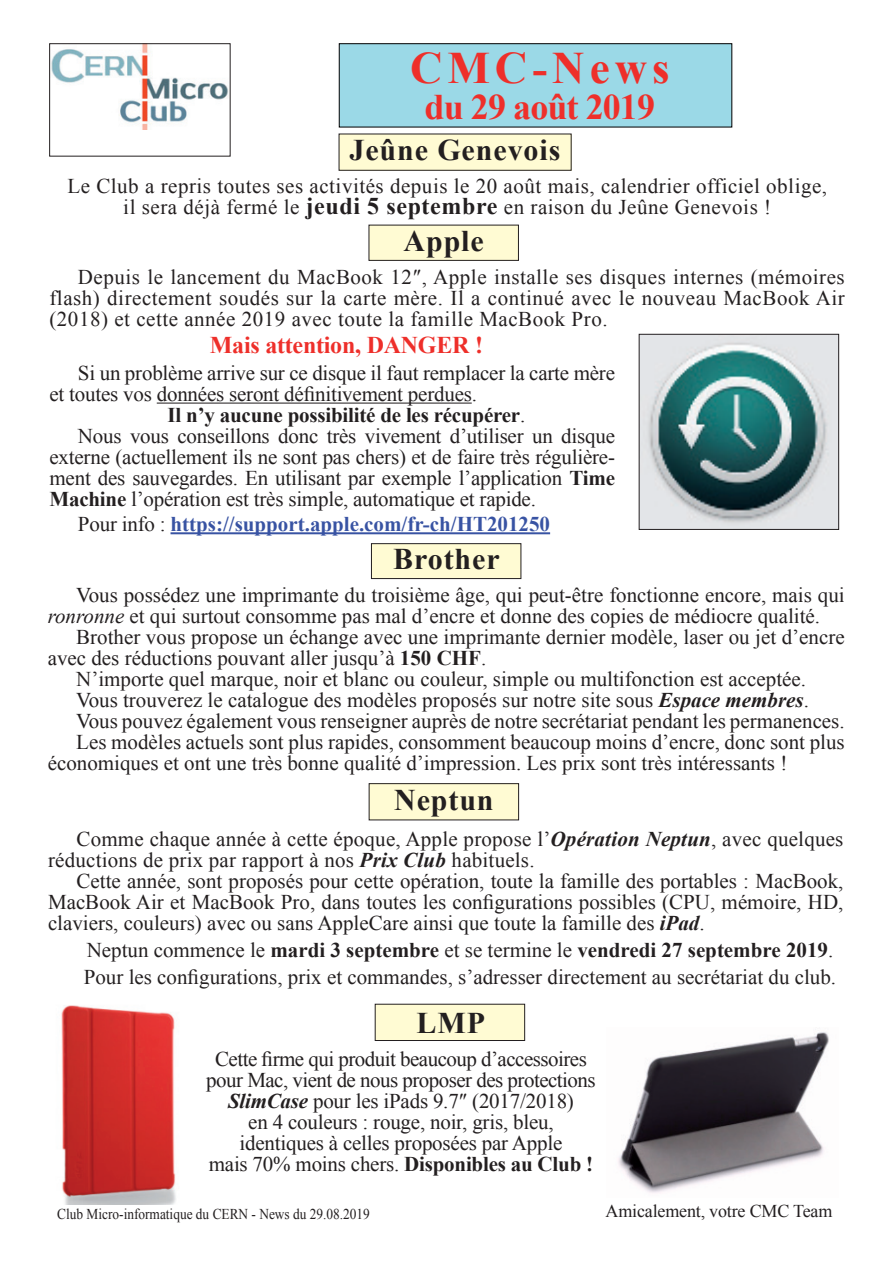
<style>
.page{position:relative;width:893px;height:1263px;background:#fff}
.page>*{position:absolute;margin:0;border:0;box-sizing:border-box;transform-origin:0 0}
.t1{font:700 45px "Times New Roman";letter-spacing:.11em;color:#ee2f2a}
.t2{font:700 36px "Times New Roman";letter-spacing:-.025em;color:#ee2f2a}
.t3{font:700 30px "Times New Roman";letter-spacing:.03em;color:#231f20}
.t4{font:700 24px "Times New Roman";letter-spacing:-.01em;color:#ee2f2a}
.t5{font:21px/21px "Times New Roman";color:#231f20}
.t6{font:21px/21px "Times New Roman";letter-spacing:.025em;color:#231f20;text-align:center}
.t7{font:700 21px "Times New Roman";color:#3853a3}
.t8{font:700 21px "Times New Roman";letter-spacing:-.01em;color:#231f20}
.t9{font:18px "Times New Roman";letter-spacing:-.01em;color:#231f20}
.t10{font:15px "Times New Roman";color:#231f20;scale:.89 1}
.s1{font-weight:700;font-size:24px}
.s2{font-weight:400}
.s3{font-weight:700}
.s4{font-weight:400;color:#231f20}
.s5{font-style:italic}
.s6{font-weight:700;font-style:italic}
</style>
<div class="page">
<img style="left:51px;top:46px;width:177px;height:84px">
<div style="left:339px;top:44px;width:393px;height:83px;background:#9bd9e7"></div>
<div style="left:339px;top:134px;width:232px;height:36px;background:#fffbd3"></div>
<div style="left:339px;top:134px;width:233px;height:37px;border:1px solid #231f20"></div>
<div style="left:369px;top:225px;width:149px;height:35px;background:#fffbd3"></div>
<div style="left:369px;top:225px;width:150px;height:36px;border:1px solid #231f20"></div>
<hr style="left:157px;top:403px;width:315px;height:1px;background:#231f20">
<hr style="left:171px;top:532px;width:379px;height:2px;background:#3853a3">
<img style="left:641px;top:336px;width:196px;height:192px">
<div style="left:639px;top:334px;width:200px;height:196px;border:1px solid #231f20"></div>
<div style="left:371px;top:544px;width:150px;height:34px;background:#fffbd3"></div>
<div style="left:371px;top:543px;width:150px;height:36px;border:1px solid #231f20"></div>
<div style="left:369px;top:784px;width:150px;height:36px;background:#fffbd3"></div>
<div style="left:369px;top:783px;width:150px;height:37px;border:1px solid #231f20"></div>
<div style="left:375px;top:1004px;width:150px;height:36px;background:#fffbd3"></div>
<div style="left:375px;top:1004px;width:150px;height:37px;border:1px solid #231f20"></div>
<img style="left:61px;top:1005px;width:115px;height:199px">
<img style="left:618px;top:1032px;width:211px;height:161px">
<h1 class="t1" style="left:410px;top:36px;width:261px">CMC-News</h1>
<h2 class="t2" style="left:425px;top:82px;width:232px">du 29 août 2019</h2>
<h3 class="t3" style="left:349px;top:129px;width:212px">Jeûne Genevois</h3>
<p class="t6" style="left:67px;top:175px;width:761px">Le Club a repris toutes ses activités depuis le 20 août mais, calendrier officiel oblige, il sera déjà fermé le <span class="s1">jeudi 5 septembre</span> en raison du Jeûne Genevois !</p>
<h3 class="t3" style="left:404px;top:220px;width:82px">Apple</h3>
<p class="t5" style="left:49px;top:266px;width:797px;text-align:justify;text-indent:28px">Depuis le lancement du MacBook 12″, Apple installe ses disques internes (mémoires flash) directement soudés sur la carte mère. Il a continué avec le nouveau MacBook Air (2018) et cette année 2019 avec toute la famille MacBook Pro.</p>
<p class="t4" style="left:210px;top:328px;width:275px">Mais attention, DANGER !</p>
<p class="t5" style="left:78px;top:362px;width:539px">Si un problème arrive sur ce disque il faut remplacer la carte mère</p>
<p class="t5" style="left:49px;top:383px;width:429px">et toutes vos données seront définitivement perdues.</p>
<p class="t8" style="left:168px;top:400px;width:359px">Il n’y aucune possibilité de les récupérer<span class="s2">.</span></p>
<p class="t5" style="left:78px;top:425px;width:539px">Nous vous conseillons donc très vivement d’utiliser un disque</p>
<p class="t5" style="left:49px;top:446px;width:567px">externe (actuellement ils ne sont pas chers) et de faire très régulière-</p>
<p class="t5" style="left:49px;top:467px;width:567px">ment des sauvegardes. En utilisant par exemple l’application <span class="s3">Time</span></p>
<p class="t5" style="left:49px;top:488px;width:488px"><span class="s3">Machine</span> l’opération est très simple, automatique et rapide.</p>
<p class="t7" style="left:78px;top:509px;width:474px"><span class="s4">Pour info :</span> https://support.apple.com/fr-ch/HT201250</p>
<h3 class="t3" style="left:393px;top:539px;width:108px">Brother</h3>
<p class="t5" style="left:48px;top:584px;width:798px;text-indent:28px">Vous possédez une imprimante du troisième âge, qui peut-être fonctionne encore, mais qui <span class="s5">ronronne</span> et qui surtout consomme pas mal d’encre et donne des copies de médiocre qualité.</p>
<p class="t5" style="left:76px;top:626px;width:770px">Brother vous propose un échange avec une imprimante dernier modèle, laser ou jet d’encre</p>
<p class="t5" style="left:48px;top:647px;width:440px">avec des réductions pouvant aller jusqu’à <span class="s3">150 CHF</span>.</p>
<p class="t5" style="left:76px;top:668px;width:731px">N’importe quel marque, noir et blanc ou couleur, simple ou multifonction est acceptée.</p>
<p class="t5" style="left:76px;top:689px;width:734px">Vous trouverez le catalogue des modèles proposés sur notre site sous <span class="s6">Espace membres</span>.</p>
<p class="t5" style="left:76px;top:710px;width:770px">Vous pouvez également vous renseigner auprès de notre secrétariat pendant les permanences.</p>
<p class="t5" style="left:76px;top:731px;width:770px">Les modèles actuels sont plus rapides, consomment beaucoup moins d’encre, donc sont plus</p>
<p class="t5" style="left:48px;top:752px;width:741px">économiques et ont une très bonne qualité d’impression. Les prix sont très intéressants !</p>
<h3 class="t3" style="left:394px;top:779px;width:101px">Neptun</h3>
<p class="t5" style="left:48px;top:828px;width:797px;text-indent:28px">Comme chaque année à cette époque, Apple propose l’<span class="s6">Opération Neptun</span>, avec quelques réductions de prix par rapport à nos <span class="s6">Prix Club</span> habituels.</p>
<p class="t5" style="left:48px;top:870px;width:797px;text-align:justify;text-indent:28px">Cette année, sont proposés pour cette opération, toute la famille des portables : MacBook, MacBook Air et MacBook Pro, dans toutes les configurations possibles (CPU, mémoire, HD, claviers, couleurs) avec ou sans AppleCare ainsi que toute la famille des <span class="s6">iPad</span>.</p>
<p class="t5" style="left:84px;top:936px;width:754px;line-height:27px">Neptun commence le <span class="s3">mardi 3 septembre</span> et se termine le <span class="s3">vendredi 27 septembre 2019</span>.<br>Pour les configurations, prix et commandes, s’adresser directement au secrétariat du club.</p>
<h3 class="t3" style="left:416px;top:1002px;width:70px">LMP</h3>
<p class="t5" style="left:206px;top:1048px;width:391px;text-align:center">Cette firme qui produit beaucoup d’accessoires pour Mac, vient de nous proposer des protections <span class="s6">SlimCase</span> pour les iPads 9.7″ (2017/2018)<br>en 4 couleurs : rouge, noir, gris, bleu, identiques à celles proposées par Apple<br>mais 70% moins chers. <span class="s3">Disponibles au Club !</span></p>
<p class="t10" style="left:57px;top:1204px;width:353px">Club Micro-informatique du CERN - News du 29.08.2019</p>
<p class="t9" style="left:606px;top:1199px;width:228px">Amicalement, votre CMC Team</p>
</div>
